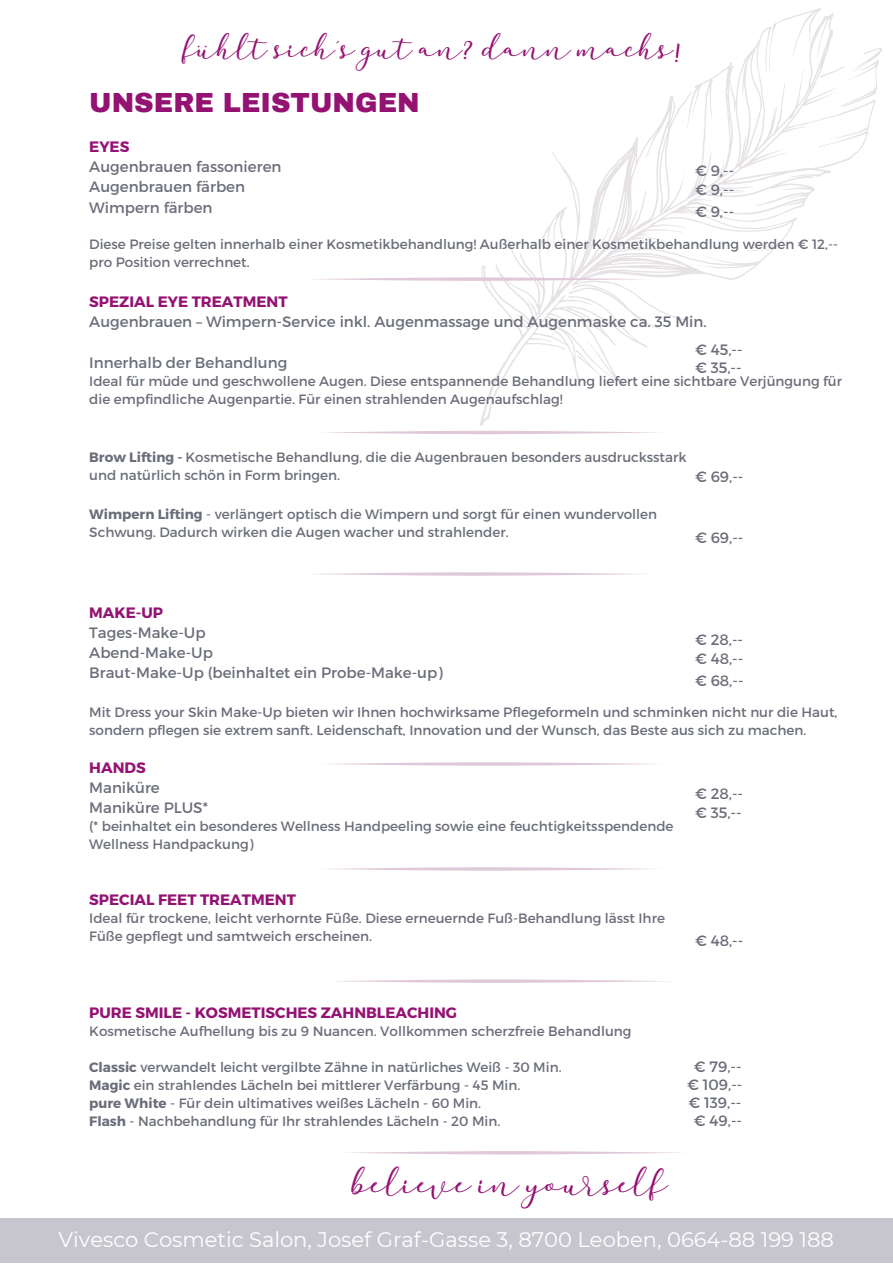
<style>
.page{position:relative;width:893px;height:1264px;background:#fff}
.page>*{position:absolute;margin:0;border:0;box-sizing:border-box;transform-origin:0 0}
.t1{font:41.4px "darloune";color:#941272}
.t2{font:37.5px "darloune";color:#941272}
.t3{font:900 27px "Archivo";color:#941272}
.t4{font:21px "Montserrat";color:#fff}
.t5{font:15px "Montserrat";color:#6b6e7a}
.t6{font:700 15px "Montserrat";color:#941272}
.t7{font:13.5px/18px "Montserrat";color:#6b6e7a}
.s1{font-weight:700}
</style>
<div class="page">
<div style="left:0;top:1217px;width:892px;height:45px;background:#c7c5cd"></div>
<svg style="left:480px;top:28px;width:393px;height:398px"></svg>
<svg style="left:575px;top:350px;width:27px;height:26px"></svg>
<svg style="left:768px;top:8px;width:114px;height:100px"></svg>
<svg style="left:316px;top:572px;width:326px;height:3px"></svg>
<svg style="left:331px;top:762px;width:320px;height:3px"></svg>
<svg style="left:313px;top:266px;width:348px;height:69px"></svg>
<svg style="left:328px;top:867px;width:326px;height:3px"></svg>
<svg style="left:326px;top:431px;width:331px;height:3px"></svg>
<svg style="left:336px;top:979px;width:332px;height:3px"></svg>
<svg style="left:349px;top:1151px;width:331px;height:3px"></svg>
<p class="t2" style="left:184px;top:37px;width:500px">fühlt sich´s gut an? dann machs!</p>
<p class="t3" style="left:89px;top:89px;width:332px">UNSERE LEISTUNGEN</p>
<p class="t6" style="left:89px;top:137px;width:42px">EYES</p>
<p class="t5" style="left:89px;top:157px;width:194px">Augenbrauen fassonieren</p>
<p class="t5" style="left:89px;top:177px;width:157px">Augenbrauen färben</p>
<p class="t5" style="left:89px;top:198px;width:125px">Wimpern färben</p>
<p class="t7" style="left:89px;top:234px;width:750px">Diese Preise gelten innerhalb einer Kosmetikbehandlung! Außerhalb einer Kosmetikbehandlung werden € 12,-- pro Position verrechnet.</p>
<p class="t6" style="left:89px;top:292px;width:200px">SPEZIAL EYE TREATMENT</p>
<p class="t5" style="left:89px;top:312px;width:619px">Augenbrauen – Wimpern-Service inkl. Augenmassage und Augenmaske ca. 35 Min.</p>
<p class="t5" style="left:89px;top:353px;width:199px">Innerhalb der Behandlung</p>
<p class="t7" style="left:89px;top:371px;width:754px">Ideal für müde und geschwollene Augen. Diese entspannende Behandlung liefert eine sichtbare Verjüngung für die empfindliche Augenpartie. Für einen strahlenden Augenaufschlag!</p>
<p class="t5" style="left:695px;top:161px;width:41px">€ 9,--</p>
<p class="t5" style="left:695px;top:180px;width:41px">€ 9,--</p>
<p class="t5" style="left:695px;top:202px;width:41px">€ 9,--</p>
<p class="t5" style="left:695px;top:340px;width:49px">€ 45,--</p>
<p class="t5" style="left:695px;top:358px;width:48px">€ 35,--</p>
<p class="t7" style="left:89px;top:448px;width:598px"><span class="s1">Brow Lifting -</span> Kosmetische Behandlung, die die Augenbrauen besonders ausdrucksstark</p>
<p class="t7" style="left:89px;top:466px;width:252px">und natürlich schön in Form bringen.</p>
<p class="t7" style="left:89px;top:504px;width:569px"><span class="s1">Wimpern Lifting</span> - verlängert optisch die Wimpern und sorgt für einen wundervollen</p>
<p class="t7" style="left:89px;top:522px;width:421px">Schwung. Dadurch wirken die Augen wacher und strahlender.</p>
<p class="t5" style="left:695px;top:466px;width:50px">€ 69,--</p>
<p class="t5" style="left:695px;top:528px;width:50px">€ 69,--</p>
<p class="t6" style="left:89px;top:602px;width:75px">MAKE-UP</p>
<p class="t5" style="left:89px;top:622px;width:118px">Tages-Make-Up</p>
<p class="t5" style="left:89px;top:643px;width:125px">Abend-Make-Up</p>
<p class="t5" style="left:89px;top:663px;width:355px">Braut-Make-Up (beinhaltet ein Probe-Make-up)</p>
<p class="t7" style="left:89px;top:702px;width:749px">Mit Dress your Skin Make-Up bieten wir Ihnen hochwirksame Pflegeformeln und schminken nicht nur die Haut, sondern pflegen sie extrem sanft. Leidenschaft, Innovation und der Wunsch, das Beste aus sich zu machen.</p>
<p class="t6" style="left:89px;top:757px;width:58px">HANDS</p>
<p class="t5" style="left:89px;top:778px;width:72px">Maniküre</p>
<p class="t5" style="left:89px;top:798px;width:120px">Maniküre PLUS*</p>
<p class="t7" style="left:89px;top:816px;width:585px">(* beinhaltet ein besonderes Wellness Handpeeling sowie eine feuchtigkeitsspendende</p>
<p class="t7" style="left:89px;top:834px;width:165px">Wellness Handpackung)</p>
<p class="t5" style="left:695px;top:630px;width:50px">€ 28,--</p>
<p class="t5" style="left:695px;top:648px;width:50px">€ 48,--</p>
<p class="t5" style="left:695px;top:670px;width:50px">€ 68,--</p>
<p class="t5" style="left:695px;top:783px;width:50px">€ 28,--</p>
<p class="t5" style="left:695px;top:803px;width:48px">€ 35,--</p>
<p class="t6" style="left:89px;top:890px;width:208px">SPECIAL FEET TREATMENT</p>
<p class="t7" style="left:89px;top:909px;width:577px">Ideal für trockene, leicht verhornte Füße. Diese erneuernde Fuß-Behandlung lässt Ihre</p>
<p class="t7" style="left:89px;top:927px;width:284px">Füße gepflegt und samtweich erscheinen.</p>
<p class="t5" style="left:695px;top:930px;width:50px">€ 48,--</p>
<p class="t6" style="left:89px;top:1002px;width:369px">PURE SMILE - KOSMETISCHES ZAHNBLEACHING</p>
<p class="t7" style="left:89px;top:1021px;width:543px">Kosmetische Aufhellung bis zu 9 Nuancen. Vollkommen scherzfreie Behandlung</p>
<p class="t7" style="left:89px;top:1057px;width:474px"><span class="s1">Classic</span> verwandelt leicht vergilbte Zähne in natürliches Weiß - 30 Min.</p>
<p class="t7" style="left:89px;top:1075px;width:432px"><span class="s1">Magic</span> ein strahlendes Lächeln bei mittlerer Verfärbung - 45 Min.</p>
<p class="t7" style="left:89px;top:1093px;width:393px"><span class="s1">pure White</span> - Für dein ultimatives weißes Lächeln - 60 Min.</p>
<p class="t7" style="left:89px;top:1111px;width:412px"><span class="s1">Flash</span> - Nachbehandlung für Ihr strahlendes Lächeln - 20 Min.</p>
<p class="t5" style="left:693px;top:1057px;width:49px">€ 79,--</p>
<p class="t5" style="left:688px;top:1093px;width:55px">€ 139,--</p>
<p class="t5" style="left:693px;top:1110px;width:50px">€ 49,--</p>
<p class="t5" style="left:687px;top:1074px;width:57px">€ 109,--</p>
<p class="t1" style="left:352px;top:1170px;width:317px">believe in yourself</p>
<p class="t4" style="left:59px;top:1226px;width:776px">Vivesco Cosmetic Salon, Josef Graf-Gasse 3, 8700 Leoben, 0664-88 199 188</p>
</div>
